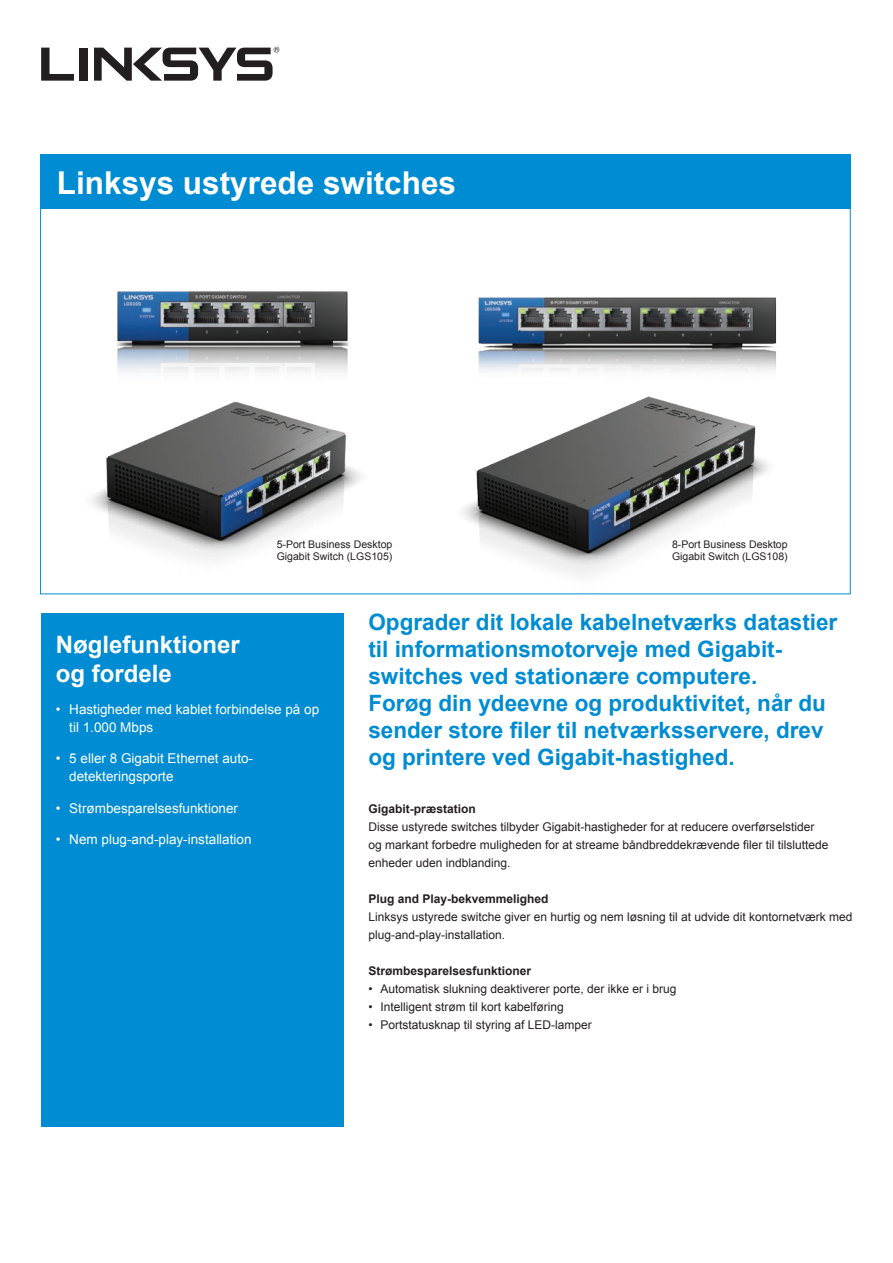
<style>
.page{position:relative;width:893px;height:1263px;background:#fff}
.page>*{position:absolute;margin:0;border:0;box-sizing:border-box;transform-origin:0 0}
.t1{font:700 31.5px "Arial";color:#fff}
.t2{font:700 24px/28.8px "Arial";color:#fff}
.t3{font:700 22.5px/27px "Arial";color:#008cd2}
.t4{font:13.5px/18px "Arial";color:#fff}
.t5{font:12px/18px "Arial";color:#231f20}
.t6{font:700 12px "Arial";color:#231f20}
.t7{font:10.5px/12.6px "Arial";color:#231f20}
</style>
<div class="page">
<img style="left:462px;top:396px;width:307px;height:179px">
<img style="left:91px;top:401px;width:270px;height:159px">
<div style="left:41px;top:614px;width:302px;height:513px;background:#008cd2"></div>
<div style="left:41px;top:155px;width:810px;height:54px;background:#008cd2"></div>
<img style="left:117px;top:291px;width:232px;height:82px">
<img style="left:478px;top:297px;width:298px;height:75px">
<div style="left:79px;top:48px;width:8px;height:33px;background:#231f20"></div>
<svg style="left:41px;top:48px;width:33px;height:33px"></svg>
<svg style="left:94px;top:47px;width:185px;height:34px"></svg>
<h1 class="t1" style="left:57px;top:162px;width:401px">Linksys ustyrede switches</h1>
<p class="t7" style="left:277px;top:538px;width:117px">5-Port Business Desktop<br>Gigabit Switch (LGS105)</p>
<p class="t7" style="left:672px;top:538px;width:117px">8-Port Business Desktop<br>Gigabit Switch (LGS108)</p>
<h2 class="t2" style="left:56px;top:631px;width:186px">Nøglefunktioner og fordele</h2>
<p class="t4" style="left:69px;top:700px;width:251px;text-indent:-14px">• Hastigheder med kablet forbindelse på op til 1.000 Mbps</p>
<p class="t4" style="left:69px;top:749px;width:185px;text-indent:-14px">• 5 eller 8 Gigabit Ethernet auto&shy;detekteringsporte</p>
<p class="t4" style="left:56px;top:799px;width:184px">• Strømbesparelsesfunktioner</p>
<p class="t4" style="left:56px;top:830px;width:197px">• Nem plug-and-play-installation</p>
<p class="t3" style="left:368px;top:609px;width:470px">Opgrader dit lokale kabelnetværks datastier til informationsmotorveje med Gigabit&shy;switches ved stationære computere.<br>Forøg din ydeevne og produktivitet, når du sender store filer til netværksservere, drev og printere ved Gigabit-hastighed.</p>
<p class="t6" style="left:368px;top:801px;width:109px">Gigabit-præstation</p>
<p class="t5" style="left:368px;top:818px;width:462px">Disse ustyrede switches tilbyder Gigabit-hastigheder for at reducere overførselstider og markant forbedre muligheden for at streame båndbreddekrævende filer til tilsluttede enheder uden indblanding.</p>
<p class="t6" style="left:368px;top:891px;width:182px">Plug and Play-bekvemmelighed</p>
<p class="t5" style="left:368px;top:908px;width:486px">Linksys ustyrede switche giver en hurtig og nem løsning til at udvide dit kontornetværk med plug-and-play-installation.</p>
<p class="t6" style="left:368px;top:963px;width:164px">Strømbesparelsesfunktioner</p>
<p class="t5" style="left:368px;top:980px;width:310px">• Automatisk slukning deaktiverer porte, der ikke er i brug</p>
<p class="t5" style="left:368px;top:998px;width:197px">• Intelligent strøm til kort kabelføring</p>
<p class="t5" style="left:368px;top:1016px;width:225px">• Portstatusknap til styring af LED-lamper</p>
</div>
